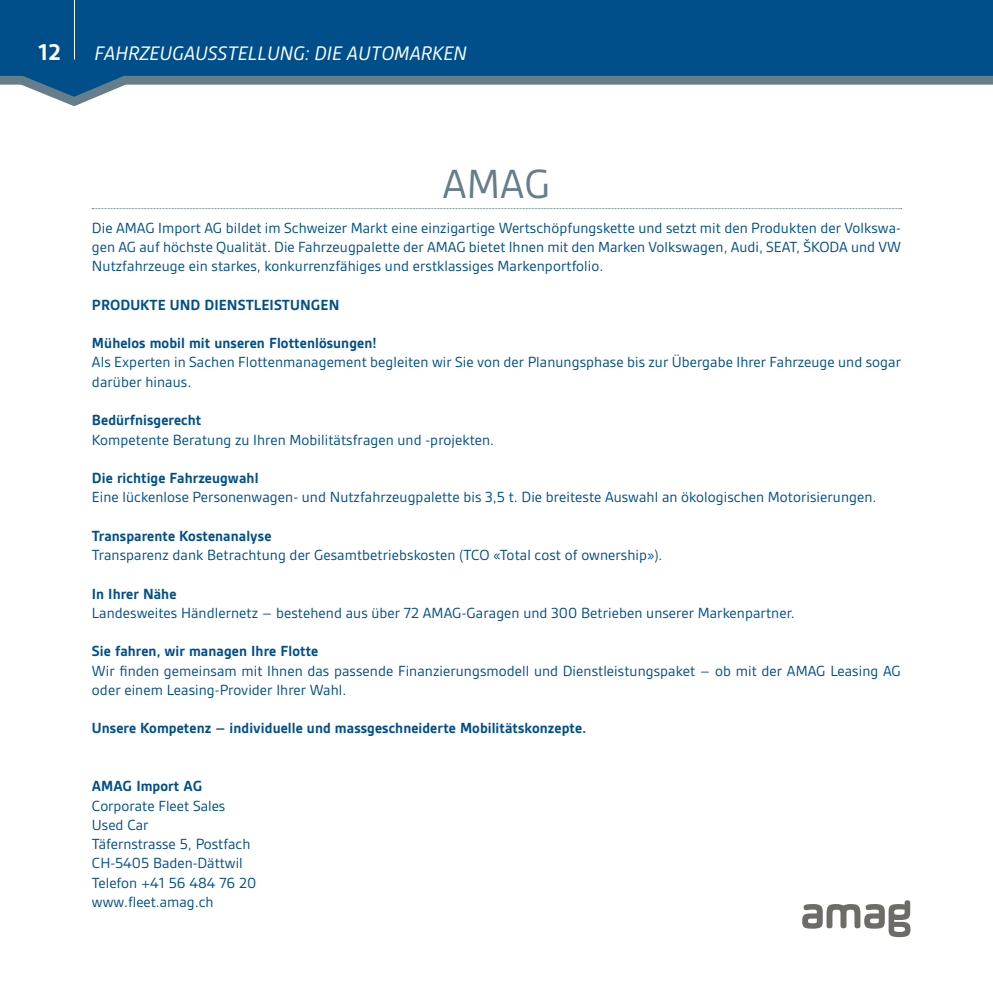
<style>
.page{position:relative;width:993px;height:993px;background:#fff}
.page>*{position:absolute;margin:0;border:0;box-sizing:border-box;transform-origin:0 0}
.t1{font:43.75px "Gesta";color:#657e89}
.t2{font:700 24.5px "Gesta";color:#fff}
.t3{font:italic 21px "Gesta";color:#fff}
.t4{font:15.75px/19.2px "Gesta";letter-spacing:.005em;color:#004f8b}
.t5{font:700 15.75px "Gesta";letter-spacing:.005em;color:#004f8b}
</style>
<div class="page">
<div style="left:0;top:0;width:992px;height:69px;background:#004f8b"></div>
<svg style="left:0;top:69px;width:992px;height:37px"></svg>
<hr style="left:74px;top:0;width:1px;height:60px;background:#fff">
<svg style="left:92px;top:208px;width:809px;height:1px"></svg>
<svg style="left:802px;top:900px;width:108px;height:36px"></svg>
<h2 class="t2" style="left:39px;top:38px;width:24px">12</h2>
<h3 class="t3" style="left:94px;top:41px;width:374px">FAHRZEUGAUSSTELLUNG: DIE AUTOMARKEN</h3>
<h1 class="t1" style="left:442px;top:159px;width:109px">AMAG</h1>
<p class="t4" style="left:92px;top:218px;width:810px;text-align:justify">Die AMAG Import AG bildet im Schweizer Markt eine einzigartige Wertschöpfungskette und setzt mit den Produkten der Volkswa&shy;gen AG auf höchste Qualität. Die Fahrzeugpalette der AMAG bietet Ihnen mit den Marken Volkswagen, Audi, SEAT, ŠKODA und VW Nutzfahrzeuge ein starkes, konkurrenzfähiges und erstklassiges Markenportfolio.</p>
<p class="t5" style="left:92px;top:295px;width:249px">PRODUKTE UND DIENSTLEISTUNGEN</p>
<p class="t5" style="left:92px;top:334px;width:286px">Mühelos mobil mit unseren Flottenlösungen!</p>
<p class="t4" style="left:92px;top:352px;width:810px">Als Experten in Sachen Flottenmanagement begleiten wir Sie von der Planungsphase bis zur Übergabe Ihrer Fahrzeuge und sogar darüber hinaus.</p>
<p class="t5" style="left:92px;top:411px;width:111px">Bedürfnisgerecht</p>
<p class="t4" style="left:92px;top:429px;width:403px">Kompetente Beratung zu Ihren Mobilitätsfragen und -projekten.</p>
<p class="t5" style="left:92px;top:469px;width:168px">Die richtige Fahrzeugwahl</p>
<p class="t4" style="left:92px;top:487px;width:785px">Eine lückenlose Personenwagen- und Nutzfahrzeugpalette bis 3,5 t. Die breiteste Auswahl an ökologischen Motorisierungen.</p>
<p class="t5" style="left:92px;top:526px;width:181px">Transparente Kostenanalyse</p>
<p class="t4" style="left:92px;top:545px;width:572px">Transparenz dank Betrachtung der Gesamtbetriebskosten (TCO «Total cost of ownership»).</p>
<p class="t5" style="left:92px;top:584px;width:86px">In Ihrer Nähe</p>
<p class="t4" style="left:92px;top:603px;width:704px">Landesweites Händlernetz – bestehend aus über 72 AMAG-Garagen und 300 Betrieben unserer Markenpartner.</p>
<p class="t5" style="left:92px;top:642px;width:228px">Sie fahren, wir managen Ihre Flotte</p>
<p class="t4" style="left:92px;top:660px;width:810px">Wir finden gemeinsam mit Ihnen das passende Finanzierungsmodell und Dienstleistungspaket – ob mit der AMAG Leasing AG oder einem Leasing-Provider Ihrer Wahl.</p>
<p class="t5" style="left:92px;top:719px;width:495px">Unsere Kompetenz – individuelle und massgeschneiderte Mobilitätskonzepte.</p>
<p class="t5" style="left:92px;top:777px;width:112px">AMAG Import AG</p>
<p class="t4" style="left:92px;top:795px;width:166px">Corporate Fleet Sales<br>Used Car<br>Täfernstrasse 5, Postfach<br>CH-5405 Baden-Dättwil<br>Telefon +41 56 484 76 20 www.fleet.amag.ch</p>
</div>
